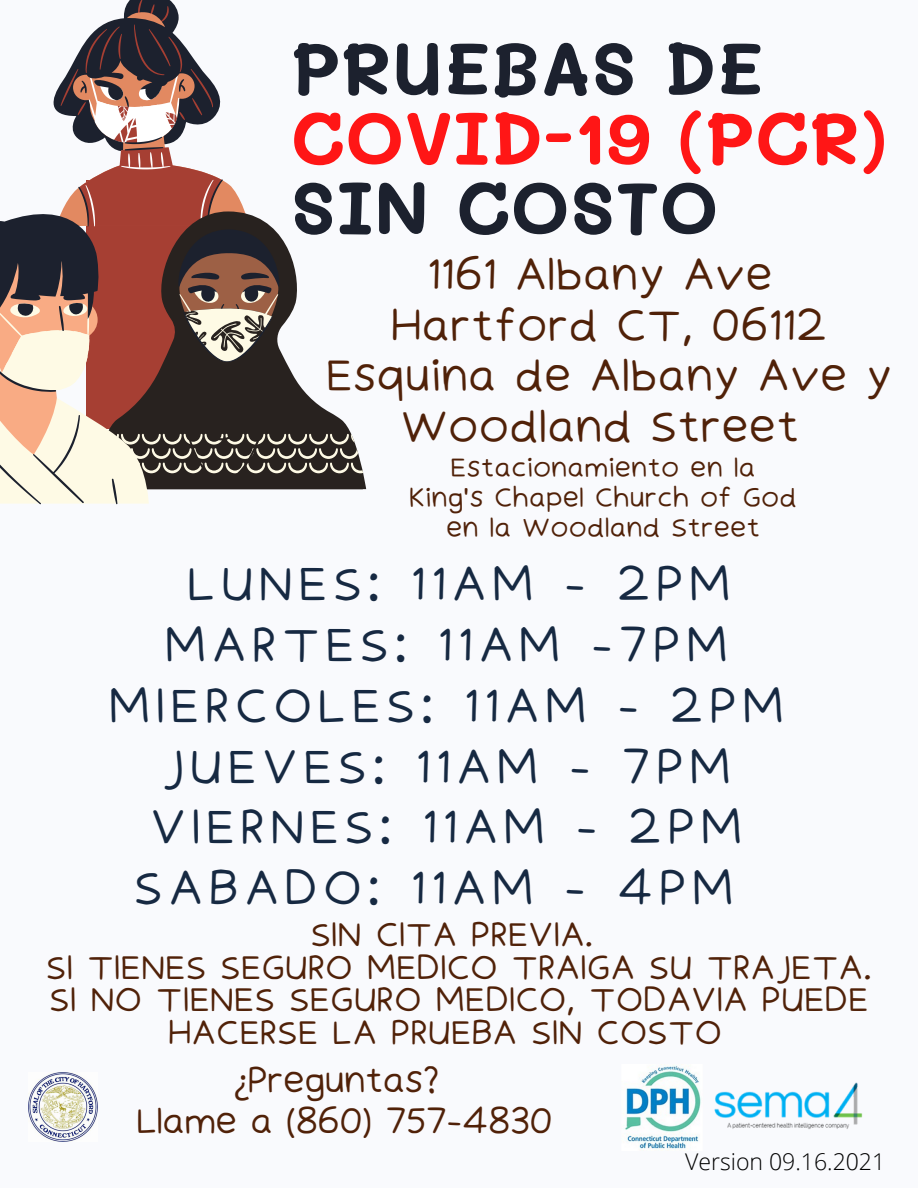
<style>
.page{position:relative;width:918px;height:1188px;background:#f9fafd}
.page>*{position:absolute;margin:0;border:0;box-sizing:border-box;transform-origin:0 0}
.t1{font:700 73.5px "Mali";color:#1c212e}
.t2{font:700 73.35px "Mali";color:#ff1616}
.t3{font:700 73.35px "Mali";color:#1c212e}
.t4{font:46.95px "Irene Florentina";letter-spacing:.045em;color:#162942}
.t5{font:43.35px/50.7px "Irene Florentina";letter-spacing:-.07em;color:#502108;text-align:center}
.t6{font:34.5px "Irene Florentina";letter-spacing:-.095em;color:#502108}
.t7{font:33px/32.7px "Irene Florentina";letter-spacing:-.065em;color:#502108}
.t8{font:25.95px "Irene Florentina";letter-spacing:-.07em;color:#502108}
.t9{font:300 23.1px "Open Sans";color:#000}
.s1{font-family:"Noto Sans"}
</style>
<div class="page">
<img style="left:29px;top:1073px;width:68px;height:68px">
<svg style="left:279px;top:235px;width:87px;height:254px"></svg>
<svg style="left:279px;top:286px;width:84px;height:187px"></svg>
<svg style="left:0;top:0;width:279px;height:504px"></svg>
<img style="left:745px;top:1082px;width:118px;height:47px">
<img style="left:625px;top:1066px;width:120px;height:83px">
<p class="t1" style="left:290px;top:18px;width:474px">PRUEBAS DE</p>
<p class="t2" style="left:290px;top:88px;width:599px">COVID-19 (PCR)</p>
<p class="t3" style="left:290px;top:158px;width:430px">SIN COSTO</p>
<p class="t5" style="left:426px;top:249px;width:350px">1161 Albany Ave</p>
<p class="t5" style="left:389px;top:300px;width:442px">Hartford CT, 06112</p>
<p class="t5" style="left:324px;top:350px;width:571px">Esquina de Albany Ave y<br>Woodland Street</p>
<p class="t8" style="left:450px;top:451px;width:308px">Estacionamiento en la</p>
<p class="t8" style="left:408px;top:481px;width:391px">King's Chapel Church of God</p>
<p class="t8" style="left:445px;top:512px;width:318px">en la Woodland Street</p>
<p class="t4" style="left:185px;top:555px;width:549px">LUNES: 11AM - 2PM</p>
<p class="t4" style="left:163px;top:616px;width:568px">MARTES: 11AM -7PM</p>
<p class="t4" style="left:107px;top:676px;width:680px">MIERCOLES: 11AM - 2PM</p>
<p class="t4" style="left:160px;top:737px;width:574px">JUEVES: 11AM - 7PM</p>
<p class="t4" style="left:149px;top:798px;width:597px">VIERNES: 11AM - 2PM</p>
<p class="t4" style="left:132px;top:859px;width:605px">SABADO: 11AM - 4PM</p>
<p class="t7" style="left:309px;top:918px;width:287px">SIN CITA PREVIA.</p>
<p class="t7" style="left:45px;top:951px;width:830px">SI TIENES SEGURO MEDICO TRAIGA SU TRAJETA.</p>
<p class="t7" style="left:167px;top:984px;width:705px;text-indent:-119px">SI NO TIENES SEGURO MEDICO, TODAVIA PUEDE<br>HACERSE LA PRUEBA SIN COSTO</p>
<p class="t6" style="left:235px;top:1059px;width:208px"><span class="s1">¿</span>Preguntas?</p>
<p class="t6" style="left:135px;top:1100px;width:421px">Llame a (860) 757-4830</p>
<p class="t9" style="left:685px;top:1145px;width:202px">Version 09.16.2021</p>
</div>
